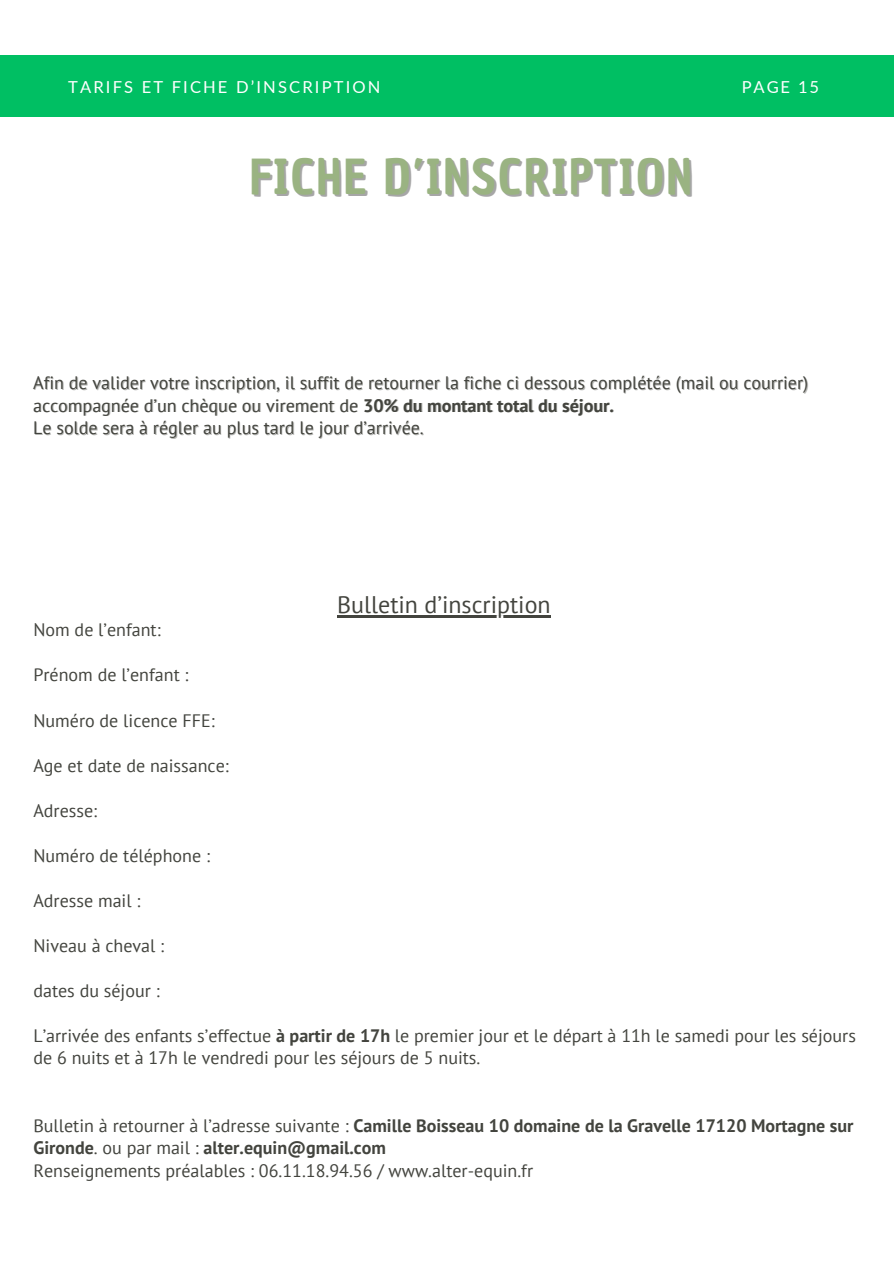
<style>
.page{position:relative;width:894px;height:1264px;background:#fff}
.page>*{position:absolute;margin:0;border:0;box-sizing:border-box;transform-origin:0 0}
.t1{font:47.1px "Chau Philomene One";letter-spacing:.05em;color:#9ab382}
.t2{font:24px "PT Sans";color:#43443e}
.t3{font:18px/22.5px "PT Sans";color:#43443e}
.t4{font:16.5px "Lato";letter-spacing:.13em;color:#fff}
.s1{font-weight:700}
</style>
<div class="page">
<div style="left:0;top:55px;width:893px;height:61px;background:#00bf63"></div>
<hr style="left:337px;top:615px;width:213px;height:3px;background:#43443e">
<p class="t4" style="left:68px;top:77px;width:314px">TARIFS ET FICHE D’INSCRIPTION</p>
<h2 class="t4" style="left:741px;top:76px;width:79px">PAGE 15</h2>
<p class="t1" style="left:250px;top:146px;width:443px">FICHE D’INSCRIPTION</p>
<p class="t3" style="left:33px;top:371px;width:776px">Afin de valider votre inscription, il suffit de retourner la fiche ci dessous complétée (mail ou courrier)</p>
<h3 class="t3" style="left:33px;top:394px;width:582px">accompagnée d’un chèque ou virement de <span class="s1">30% du montant total du séjour.</span></h3>
<h1 class="t3" style="left:33px;top:416px;width:392px">Le solde sera à régler au plus tard le jour d’arrivée.</h1>
<p class="t2" style="left:337px;top:589px;width:215px">Bulletin d’inscription</p>
<p class="t3" style="left:33px;top:618px;width:129px">Nom de l’enfant:</p>
<p class="t3" style="left:33px;top:663px;width:156px">Prénom de l’enfant :</p>
<p class="t3" style="left:33px;top:708px;width:183px">Numéro de licence FFE:</p>
<p class="t3" style="left:33px;top:753px;width:197px">Age et date de naissance:</p>
<p class="t3" style="left:33px;top:798px;width:65px">Adresse:</p>
<p class="t3" style="left:33px;top:843px;width:178px">Numéro de téléphone :</p>
<p class="t3" style="left:33px;top:888px;width:108px">Adresse mail :</p>
<p class="t3" style="left:33px;top:933px;width:132px">Niveau à cheval :</p>
<p class="t3" style="left:33px;top:978px;width:128px">dates du séjour :</p>
<p class="t3" style="left:33px;top:1023px;width:823px">L’arrivée des enfants s’effectue <span class="s1">à partir de 17h</span> le premier jour et le départ à 11h le samedi pour les séjours de 6 nuits et à 17h le vendredi pour les séjours de 5 nuits.</p>
<p class="t3" style="left:33px;top:1113px;width:821px">Bulletin à retourner à l’adresse suivante : <span class="s1">Camille Boisseau 10 domaine de la Gravelle 17120 Mortagne sur<br>Gironde</span>. ou par mail : <span class="s1">alter.equin@gmail.com<br></span>Renseignements préalables : 06.11.18.94.56 / www.alter-equin.fr</p>
</div>
